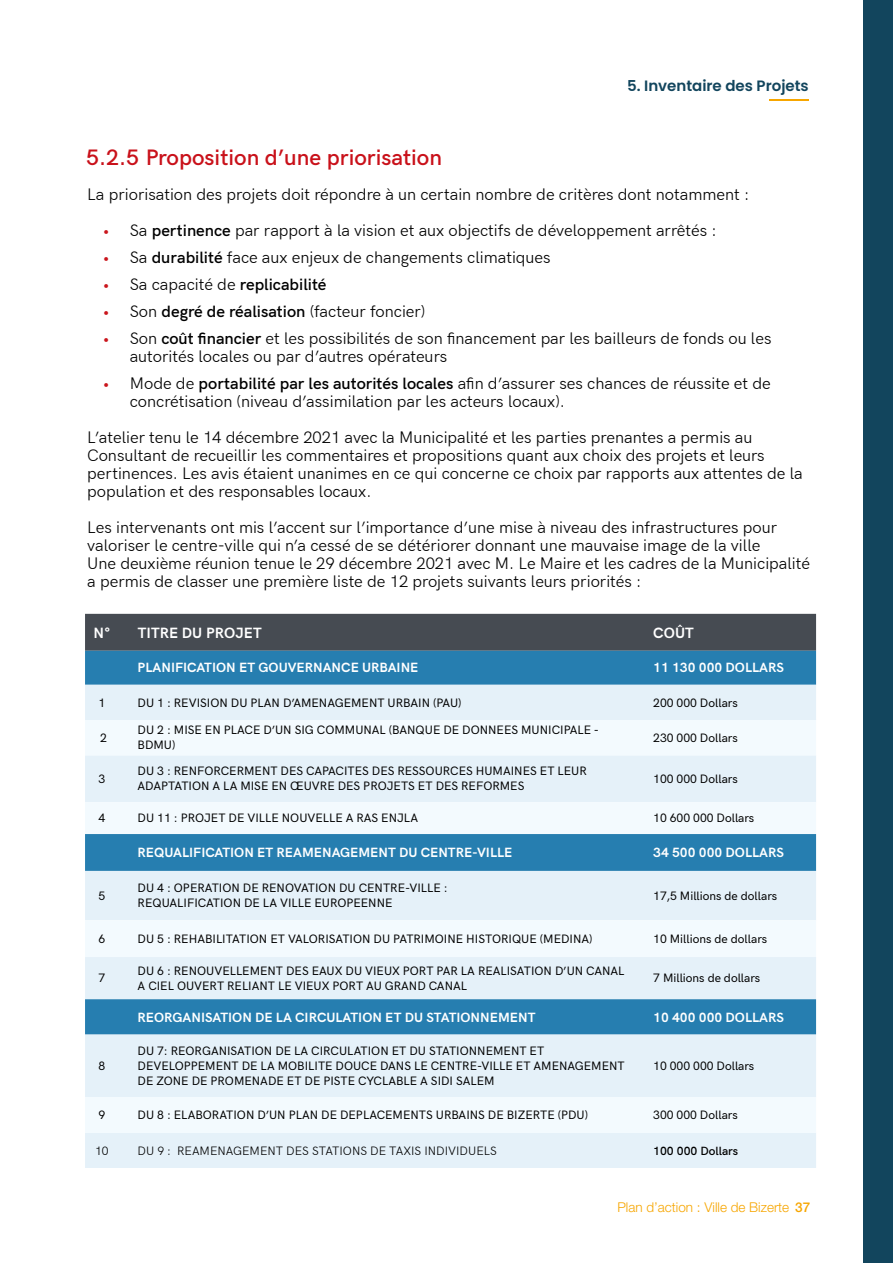
<style>
.page{position:relative;width:893px;height:1263px;background:#fff}
.page>*{position:absolute;margin:0;border:0;box-sizing:border-box;transform-origin:0 0}
.t1{font:600 22.5px "HK Grotesk";color:#c9111a}
.t2{font:16.5px/18px "HK Grotesk";color:#000}
.t3{font:600 16.5px "HK Grotesk";color:#000}
.t4{font:600 15px "Poppins";color:#12455d}
.t5{font:700 15px "HK Grotesk";letter-spacing:.005em;color:#fff}
.t6{font:700 13.5px "HK Grotesk";color:#fff}
.t7{font:300 13.5px "Helvetica Neue LT Std";color:#f7a600}
.t8{font:500 12px/15px "HK Grotesk";color:#000}
.t9{font:12px "HK Grotesk";color:#000}
.t10{font:600 12px "HK Grotesk";color:#000}
.s1{color:#ca151c}
.s2{font-weight:600}
.s3{font-weight:400;color:#ca151c}
.s4{font-weight:400}
.s5{font-weight:500}
</style>
<div class="page">
<div style="left:863px;top:0;width:30px;height:1263px;background:#12455d"></div>
<hr style="left:769px;top:99px;width:40px;height:1px;background:#f7a600">
<svg style="left:85px;top:614px;width:731px;height:71px;background:#386480"></svg>
<div style="left:85px;top:685px;width:731px;height:483px;background:#e5f1f9"></div>
<svg style="left:85px;top:720px;width:731px;height:413px;fill:#e5f1f9"></svg>
<div style="left:85px;top:834px;width:731px;height:37px;background:#267eb0"></div>
<div style="left:85px;top:999px;width:731px;height:35px;background:#267eb0"></div>
<p class="t4" style="left:627px;top:77px;width:183px">5. Inventaire des Projets</p>
<h1 class="t1" style="left:86px;top:140px;width:357px">5.2.5 Proposition d’une priorisation</h1>
<p class="t2" style="left:87px;top:184px;width:663px">La priorisation des projets doit répondre à un certain nombre de critères dont notamment :</p>
<p class="t2" style="left:103px;top:220px;width:615px"><span class="s1">•</span> Sa <span class="s2">pertinence</span> par rapport à la vision et aux objectifs de développement arrêtés :</p>
<p class="t2" style="left:103px;top:247px;width:449px"><span class="s1">•</span> Sa <span class="s2">durabilité</span> face aux enjeux de changements climatiques</p>
<p class="t3" style="left:103px;top:272px;width:225px"><span class="s3">•</span> <span class="s4">Sa capacité de</span> replicabilité</p>
<p class="t2" style="left:103px;top:301px;width:324px"><span class="s1">•</span> Son <span class="s2">degré de réalisation</span> (facteur foncier)</p>
<p class="t2" style="left:130px;top:328px;width:643px;text-indent:-27px"><span class="s1">•</span> Son <span class="s2">coût financier</span> et les possibilités de son financement par les bailleurs de fonds ou les autorités locales ou par d’autres opérateurs</p>
<p class="t2" style="left:130px;top:373px;width:642px;text-indent:-27px"><span class="s1">•</span> Mode de <span class="s2">portabilité par les autorités locales</span> afin d’assurer ses chances de réussite et de concrétisation (niveau d’assimilation par les acteurs locaux).</p>
<p class="t2" style="left:87px;top:427px;width:717px">L’atelier tenu le 14 décembre 2021 avec la Municipalité et les parties prenantes a permis au Consultant de recueillir les commentaires et propositions quant aux choix des projets et leurs pertinences. Les avis étaient unanimes en ce qui concerne ce choix par rapports aux attentes de la population et des responsables locaux.</p>
<p class="t2" style="left:87px;top:517px;width:724px">Les intervenants ont mis l’accent sur l’importance d’une mise à niveau des infrastructures pour valoriser le centre-ville qui n’a cessé de se détériorer donnant une mauvaise image de la ville<br>Une deuxième réunion tenue le 29 décembre 2021 avec M. Le Maire et les cadres de la Municipalité a permis de classer une première liste de 12 projets suivants leurs priorités :</p>
<p class="t5" style="left:93px;top:621px;width:19px">N°</p>
<p class="t5" style="left:138px;top:621px;width:126px">TITRE DU PROJET</p>
<p class="t5" style="left:653px;top:621px;width:42px">COÛT</p>
<p class="t6" style="left:138px;top:658px;width:282px">PLANIFICATION ET GOUVERNANCE URBAINE</p>
<p class="t6" style="left:653px;top:658px;width:132px">11 130 000 DOLLARS</p>
<p class="t8" style="left:99px;top:694px;width:8px">1</p>
<p class="t8" style="left:138px;top:694px;width:325px">DU 1 : REVISION DU PLAN D’AMENAGEMENT URBAIN (PAU)</p>
<p class="t8" style="left:653px;top:694px;width:86px">200 000 Dollars</p>
<p class="t8" style="left:100px;top:729px;width:8px">2</p>
<p class="t8" style="left:138px;top:722px;width:463px">DU 2 : MISE EN PLACE D’UN SIG COMMUNAL (BANQUE DE DONNEES MUNICIPALE -<br>BDMU)</p>
<p class="t8" style="left:653px;top:729px;width:86px">230 000 Dollars</p>
<p class="t8" style="left:99px;top:770px;width:8px">3</p>
<p class="t8" style="left:138px;top:763px;width:451px">DU 3 : RENFORCERMENT DES CAPACITES DES RESSOURCES HUMAINES ET LEUR<br>ADAPTATION A LA MISE EN ŒUVRE DES PROJETS ET DES REFORMES</p>
<p class="t8" style="left:653px;top:770px;width:86px">100 000 Dollars</p>
<p class="t8" style="left:99px;top:810px;width:8px">4</p>
<p class="t8" style="left:138px;top:810px;width:282px">DU 11 : PROJET DE VILLE NOUVELLE A RAS ENJLA</p>
<p class="t8" style="left:653px;top:810px;width:103px">10 600 000 Dollars</p>
<p class="t6" style="left:138px;top:842px;width:376px">REQUALIFICATION ET REAMENAGEMENT DU CENTRE-VILLE</p>
<p class="t6" style="left:653px;top:842px;width:132px">34 500 000 DOLLARS</p>
<p class="t8" style="left:99px;top:887px;width:8px">5</p>
<p class="t8" style="left:138px;top:880px;width:311px">DU 4 : OPERATION DE RENOVATION DU CENTRE-VILLE :<br>REQUALIFICATION DE LA VILLE EUROPEENNE</p>
<p class="t8" style="left:653px;top:887px;width:126px">17,5 Millions de dollars</p>
<p class="t8" style="left:99px;top:930px;width:8px">6</p>
<p class="t8" style="left:138px;top:930px;width:456px">DU 5 : REHABILITATION ET VALORISATION DU PATRIMOINE HISTORIQUE (MEDINA)</p>
<p class="t8" style="left:653px;top:930px;width:115px">10 Millions de dollars</p>
<p class="t8" style="left:99px;top:970px;width:8px">7</p>
<p class="t8" style="left:138px;top:962px;width:488px">DU 6 : RENOUVELLEMENT DES EAUX DU VIEUX PORT PAR LA REALISATION D’UN CANAL<br>A CIEL OUVERT RELIANT LE VIEUX PORT AU GRAND CANAL</p>
<p class="t8" style="left:653px;top:970px;width:109px">7 Millions de dollars</p>
<p class="t6" style="left:138px;top:1007px;width:399px">REORGANISATION DE LA CIRCULATION ET DU STATIONNEMENT</p>
<p class="t6" style="left:653px;top:1007px;width:132px">10 400 000 DOLLARS</p>
<p class="t8" style="left:99px;top:1057px;width:8px">8</p>
<p class="t8" style="left:138px;top:1042px;width:489px">DU 7: REORGANISATION DE LA CIRCULATION ET DU STATIONNEMENT ET<br>DEVELOPPEMENT DE LA MOBILITE DOUCE DANS LE CENTRE-VILLE ET AMENAGEMENT<br>DE ZONE DE PROMENADE ET DE PISTE CYCLABLE A SIDI SALEM</p>
<p class="t8" style="left:653px;top:1057px;width:103px">10 000 000 Dollars</p>
<p class="t8" style="left:99px;top:1106px;width:8px">9</p>
<p class="t8" style="left:138px;top:1106px;width:452px">DU 8 : ELABORATION D’UN PLAN DE DEPLACEMENTS URBAINS DE BIZERTE (PDU)</p>
<p class="t8" style="left:653px;top:1106px;width:86px">300 000 Dollars</p>
<p class="t9" style="left:95px;top:1141px;width:15px">10</p>
<p class="t9" style="left:138px;top:1141px;width:361px">DU 9 : REAMENAGEMENT DES STATIONS DE TAXIS INDIVIDUELS</p>
<p class="t10" style="left:653px;top:1141px;width:86px">100 000 Dollars</p>
<p class="t7" style="left:617px;top:1199px;width:194px">Plan d’action : Ville de Bizerte <span class="s5">37</span></p>
</div>
